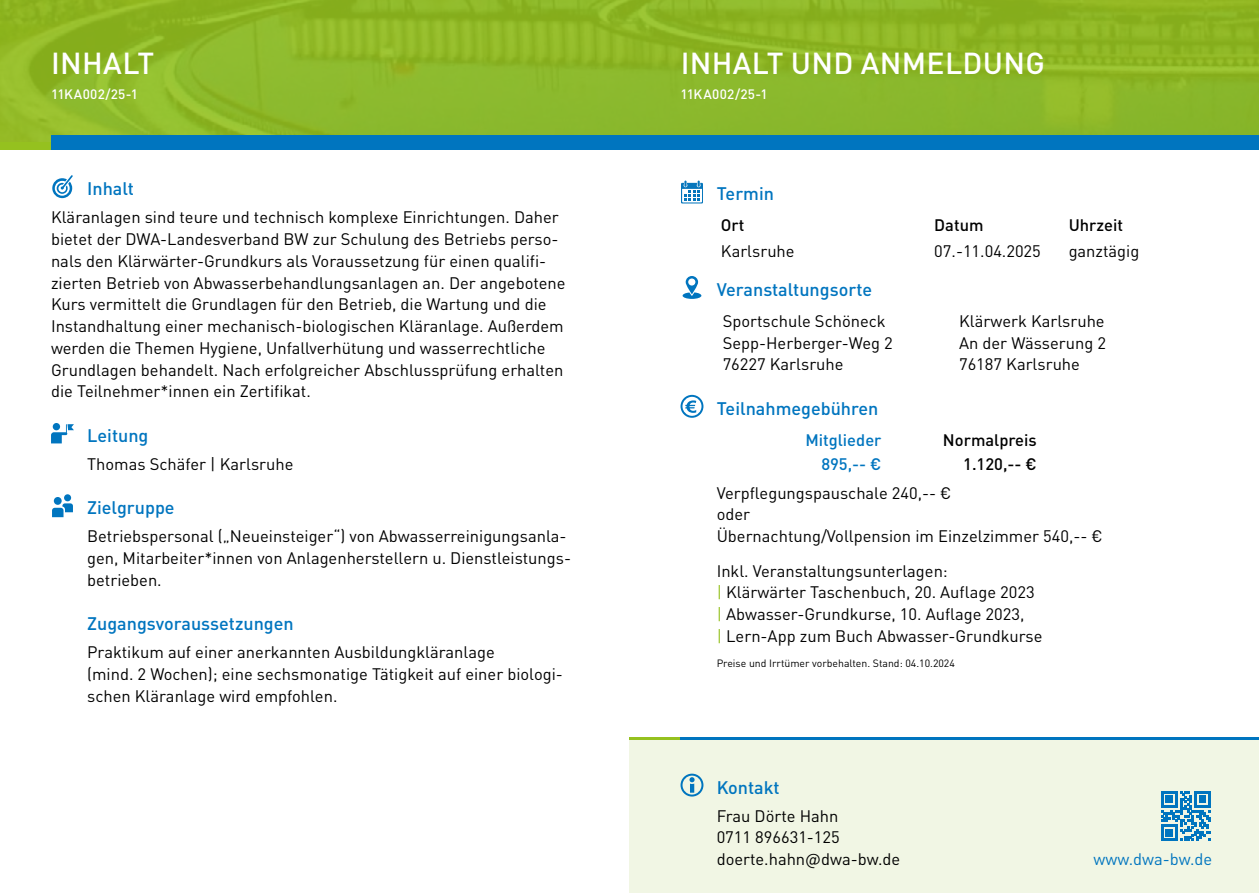
<style>
.page{position:relative;width:1259px;height:893px;background:#fff}
.page>*{position:absolute;margin:0;border:0;box-sizing:border-box;transform-origin:0 0}
.t1{font:500 30px "DINOT";letter-spacing:.01em;color:#fff}
.t2{font:500 18px "DINOT";color:#0075bf}
.t3{font:16.5px/21.8px "DINOT";color:#000}
.t4{font:500 16.5px "DINOT";color:#000}
.t5{font:500 16.5px "DINOT";color:#0075bf}
.t6{font:16.5px "DINOT";color:#0075bf}
.t7{font:500 13.5px "DINOT";letter-spacing:.02em;color:#fff}
.t8{font:10.5px "DINOT";color:#000}
.s1{color:#95c11f}
</style>
<div class="page">
<svg style="left:0;top:0;width:1259px;height:142px;background:#8db727"></svg>
<svg style="left:52px;top:175px;width:21px;height:23px"></svg>
<svg style="left:51px;top:424px;width:23px;height:19px"></svg>
<div style="left:54px;top:497px;width:8px;height:8px;background:#0075bf;border-radius:50%"></div>
<div style="left:64px;top:494px;width:7px;height:7px;background:#0075bf;border-radius:50%"></div>
<svg style="left:52px;top:503px;width:21px;height:14px"></svg>
<div style="left:0;top:142px;width:64px;height:7px;background:#95c11f"></div>
<div style="left:51px;top:135px;width:1208px;height:14px;background:#0075bf"></div>
<svg style="left:681px;top:181px;width:22px;height:22px"></svg>
<svg style="left:682px;top:276px;width:19px;height:23px"></svg>
<svg style="left:680px;top:395px;width:23px;height:23px"></svg>
<div style="left:629px;top:738px;width:630px;height:155px;background:#f1f6e4"></div>
<hr style="left:629px;top:737px;width:51px;height:3px;background:#95c11f">
<svg style="left:680px;top:774px;width:23px;height:22px"></svg>
<svg style="left:1161px;top:791px;width:49px;height:50px"></svg>
<hr style="left:680px;top:737px;width:579px;height:3px;background:#0075bf">
<h1 class="t1" style="left:51px;top:40px;width:105px">INHALT</h1>
<p class="t7" style="left:51px;top:84px;width:89px">11KA002/25-1</p>
<p class="t2" style="left:87px;top:175px;width:48px">Inhalt</p>
<p class="t3" style="left:51px;top:205px;width:516px">Kläranlagen sind teure und technisch komplexe Einrichtungen. Daher bietet der DWA-Landesverband BW zur Schulung des Betriebs perso&shy;nals den Klärwärter-Grundkurs als Voraussetzung für einen qualifi&shy;zierten Betrieb von Abwasserbehandlungsanlagen an. Der angebotene Kurs vermittelt die Grundlagen für den Betrieb, die Wartung und die Instandhaltung einer mechanisch-biologischen Kläranlage. Außerdem werden die Themen Hygiene, Unfallverhütung und wasserrechtliche Grundlagen behandelt. Nach erfolgreicher Abschlussprüfung erhalten die Teilnehmer*innen ein Zertifikat.</p>
<p class="t2" style="left:87px;top:421px;width:63px">Leitung</p>
<p class="t3" style="left:87px;top:452px;width:208px">Thomas Schäfer | Karlsruhe</p>
<p class="t2" style="left:87px;top:494px;width:89px">Zielgruppe</p>
<p class="t3" style="left:87px;top:524px;width:485px">Betriebspersonal („Neueinsteiger“) von Abwasserreinigungsanla&shy;gen, Mitarbeiter*innen von Anlagenherstellern u. Dienstleistungs&shy;betrieben.</p>
<p class="t2" style="left:87px;top:610px;width:208px">Zugangsvoraussetzungen</p>
<p class="t3" style="left:87px;top:640px;width:477px">Praktikum auf einer anerkannten Ausbildungkläranlage<br>(mind. 2 Wochen); eine sechsmonatige Tätigkeit auf einer biologi&shy;schen Kläranlage wird empfohlen.</p>
<h1 class="t1" style="left:680px;top:40px;width:366px">INHALT UND ANMELDUNG</h1>
<p class="t7" style="left:680px;top:84px;width:89px">11KA002/25-1</p>
<p class="t2" style="left:716px;top:180px;width:59px">Termin</p>
<p class="t4" style="left:721px;top:213px;width:25px">Ort</p>
<p class="t4" style="left:934px;top:213px;width:51px">Datum</p>
<p class="t4" style="left:1068px;top:213px;width:56px">Uhrzeit</p>
<p class="t3" style="left:721px;top:240px;width:75px">Karlsruhe</p>
<p class="t3" style="left:934px;top:240px;width:108px">07.-11.04.2025</p>
<p class="t3" style="left:1068px;top:240px;width:72px">ganztägig</p>
<p class="t2" style="left:716px;top:275px;width:157px">Veranstaltungsorte</p>
<p class="t3" style="left:722px;top:309px;width:172px">Sportschule Schöneck<br>Sepp-Herberger-Weg 2<br>76227 Karlsruhe</p>
<p class="t3" style="left:959px;top:309px;width:148px;text-align:justify">Klärwerk Karlsruhe An der Wässerung 2<br>76187 Karlsruhe</p>
<p class="t2" style="left:716px;top:394px;width:163px">Teilnahmegebühren</p>
<p class="t5" style="left:805px;top:427px;width:78px">Mitglieder</p>
<p class="t4" style="left:943px;top:427px;width:95px">Normalpreis</p>
<p class="t5" style="left:821px;top:452px;width:62px">895,-- €</p>
<p class="t4" style="left:963px;top:452px;width:75px">1.120,-- €</p>
<p class="t3" style="left:716px;top:481px;width:388px">Verpflegungspauschale 240,-- €<br>oder<br>Übernachtung/Vollpension im Einzelzimmer 540,-- €</p>
<p class="t3" style="left:716px;top:559px;width:327px">Inkl. Veranstaltungsunterlagen:<br><span class="s1">|</span> Klärwärter Taschenbuch, 20. Auflage 2023 <span class="s1">|</span> Abwasser-Grundkurse, 10. Auflage 2023,<br><span class="s1">|</span> Lern-App zum Buch Abwasser-Grundkurse</p>
<p class="t8" style="left:716px;top:655px;width:240px">Preise und Irrtümer vorbehalten. Stand: 04.10.2024</p>
<p class="t2" style="left:716px;top:773px;width:64px">Kontakt</p>
<p class="t3" style="left:716px;top:804px;width:185px">Frau Dörte Hahn<br>0711 896631-125 doerte.hahn@dwa-bw.de</p>
<p class="t6" style="left:1093px;top:847px;width:120px">www.dwa-bw.de</p>
</div>
